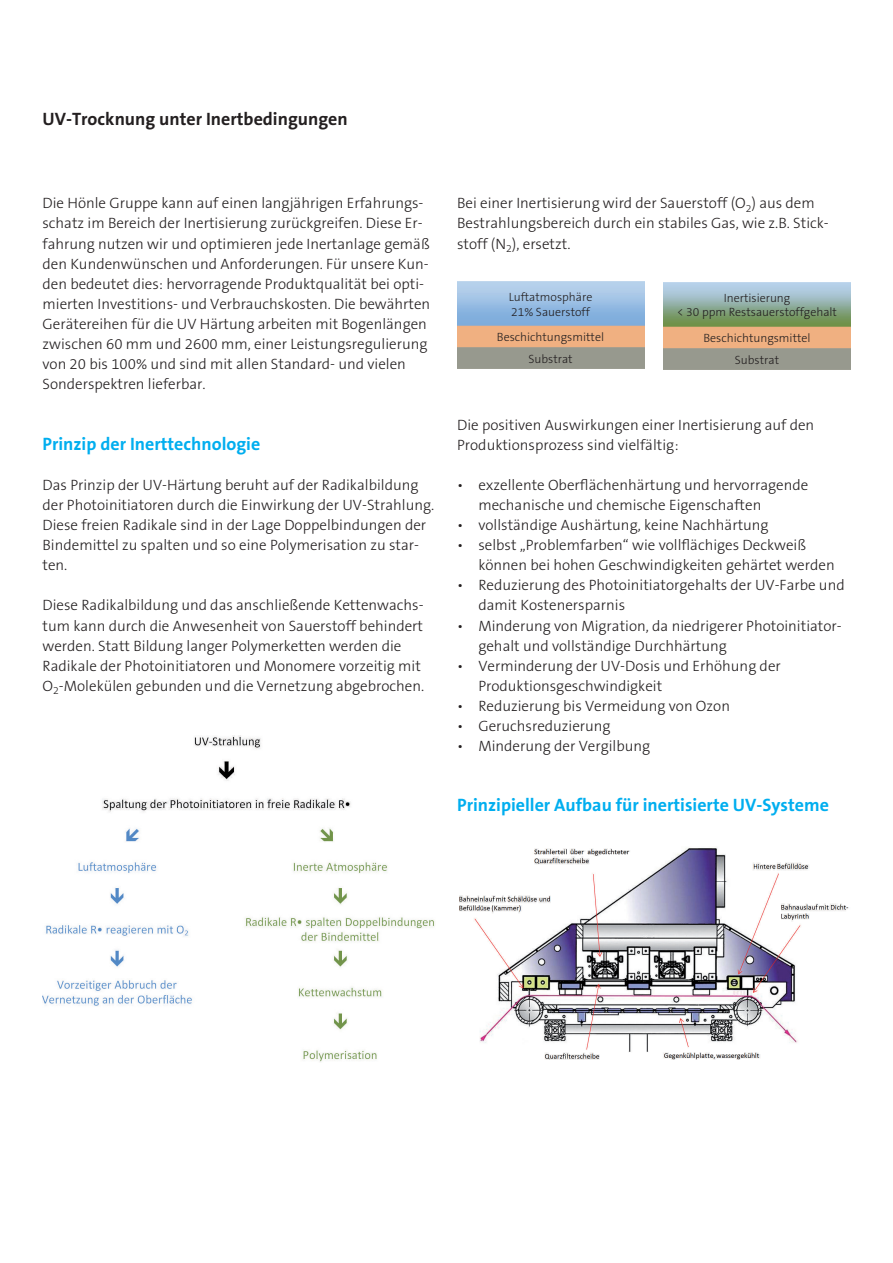
<style>
.page{position:relative;width:893px;height:1263px;background:#fff}
.page>*{position:absolute;margin:0;border:0;box-sizing:border-box;transform-origin:0 0}
.t1{font:700 18px "The Sans B7";color:#00aeef}
.t2{font:700 18px "The Sans B7";color:#231f20}
.t3{font:300 15px/20.1px "The Sans B3";color:#231f20}
.t4{font:300 12px/14.4px "The Sans B3";color:#231f20}
</style>
<div class="page">
<img style="left:459px;top:848px;width:390px;height:212px">
<img style="left:43px;top:735px;width:392px;height:327px">
<img style="left:663px;top:282px;width:187px;height:87px">
<p class="t2" style="left:43px;top:109px;width:307px">UV-Trocknung unter Inertbedingungen</p>
<p class="t3" style="left:43px;top:194px;width:389px">Die Hönle Gruppe kann auf einen langjährigen Erfahrungs&shy;schatz im Bereich der Inertisierung zurückgreifen. Diese Er&shy;fahrung nutzen wir und optimieren jede Inertanlage gemäß den Kundenwünschen und Anforderungen. Für unsere Kun&shy;den bedeutet dies: hervorragende Produktqualität bei opti&shy;mierten Investitions- und Verbrauchskosten. Die bewährten Gerätereihen für die UV Härtung arbeiten mit Bogenlängen zwischen 60 mm und 2600 mm, einer Leistungsregulierung von 20 bis 100% und sind mit allen Standard- und vielen Sonderspektren lieferbar.</p>
<p class="t3" style="left:457px;top:194px;width:373px">Bei einer Inertisierung wird der Sauerstoff (O<sub>2</sub>) aus dem<br>Bestrahlungsbereich durch ein stabiles Gas, wie z.B. Stick&shy;stoff (N<sub>2</sub>), ersetzt.</p>
<p class="t4" style="left:509px;top:290px;width:85px">Luftatmosphäre<br>21% Sauerstoff</p>
<p class="t4" style="left:677px;top:291px;width:162px;text-align:center">Inertisierung<br>&lt; 30 ppm Restsauerstoffgehalt</p>
<p class="t4" style="left:497px;top:331px;width:109px">Beschichtungsmittel</p>
<p class="t4" style="left:703px;top:331px;width:109px">Beschichtungsmittel</p>
<p class="t4" style="left:528px;top:352px;width:46px">Substrat</p>
<p class="t4" style="left:735px;top:353px;width:46px">Substrat</p>
<p class="t1" style="left:43px;top:434px;width:219px">Prinzip der Inerttechnologie</p>
<p class="t3" style="left:43px;top:475px;width:393px">Das Prinzip der UV-Härtung beruht auf der Radikalbildung der Photoinitiatoren durch die Einwirkung der UV-Strahlung.<br>Diese freien Radikale sind in der Lage Doppelbindungen der Bindemittel zu spalten und so eine Polymerisation zu star&shy;ten.</p>
<p class="t3" style="left:43px;top:596px;width:383px">Diese Radikalbildung und das anschließende Kettenwachs&shy;tum kann durch die Anwesenheit von Sauerstoff behindert werden. Statt Bildung langer Polymerketten werden die Radikale der Photoinitiatoren und Monomere vorzeitig mit O<sub>2</sub>-Molekülen gebunden und die Vernetzung abgebrochen.</p>
<p class="t3" style="left:457px;top:415px;width:359px">Die positiven Auswirkungen einer Inertisierung auf den<br>Produktionsprozess sind vielfältig:</p>
<p class="t3" style="left:478px;top:475px;width:331px;text-indent:-21px">• exzellente Oberflächenhärtung und hervorragende mechanische und chemische Eigenschaften</p>
<p class="t3" style="left:457px;top:515px;width:313px">• vollständige Aushärtung, keine Nachhärtung</p>
<p class="t3" style="left:478px;top:536px;width:358px;text-indent:-21px">• selbst „Problemfarben“ wie vollflächiges Deckweiß können bei hohen Geschwindigkeiten gehärtet werden</p>
<p class="t3" style="left:478px;top:576px;width:368px;text-indent:-21px">• Reduzierung des Photoinitiatorgehalts der UV-Farbe und damit Kostenersparnis</p>
<p class="t3" style="left:478px;top:616px;width:365px;text-indent:-21px">• Minderung von Migration, da niedrigerer Photoinitiator&shy;gehalt und vollständige Durchhärtung</p>
<p class="t3" style="left:478px;top:656px;width:304px;text-indent:-21px">• Verminderung der UV-Dosis und Erhöhung der<br>Produktionsgeschwindigkeit</p>
<p class="t3" style="left:457px;top:696px;width:274px">• Reduzierung bis Vermeidung von Ozon</p>
<p class="t3" style="left:457px;top:716px;width:155px">• Geruchsreduzierung</p>
<p class="t3" style="left:457px;top:737px;width:195px">• Minderung der Vergilbung</p>
<p class="t1" style="left:457px;top:796px;width:373px">Prinzipieller Aufbau für inertisierte UV-Systeme</p>
</div>
